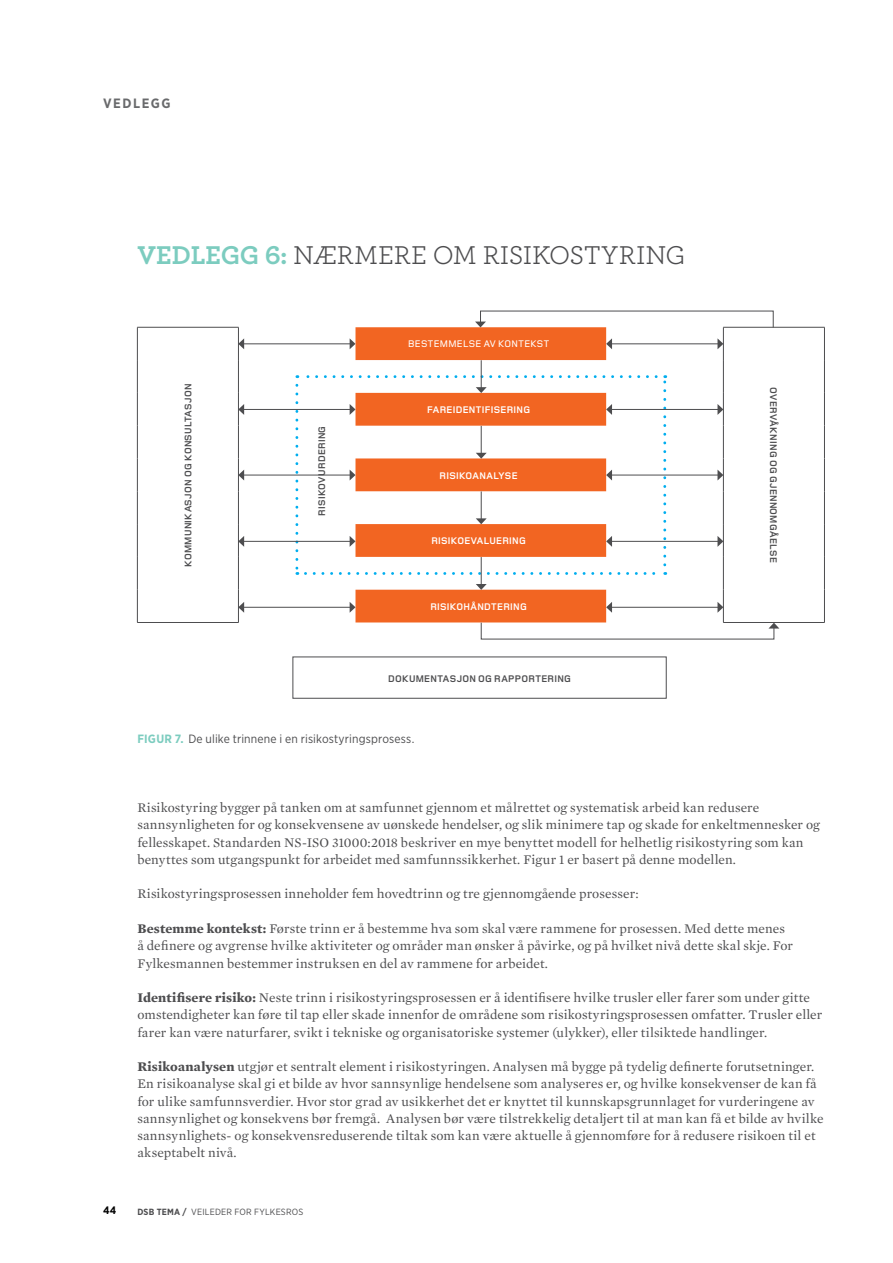
<style>
.page{position:relative;width:893px;height:1263px;background:#fff}
.page>*{position:absolute;margin:0;border:0;box-sizing:border-box;transform-origin:0 0}
.t1{font:27px "Archer";letter-spacing:-.01em;color:#4d4d4f}
.t2{font:13.5px/17.2px "Mercury Text G1";letter-spacing:.005em;color:#4d4d4f}
.t3{font:700 13.5px "Gotham Narrow";letter-spacing:.115em;color:#696a6c}
.t4{font:12px "Gotham Narrow";letter-spacing:.01em;color:#4d4d4f}
.t5{font:700 10.8px "Gotham Narrow";color:#000}
.t6{font:700 10.05px "Foundry Monoline";letter-spacing:.025em;color:#4d4d4f}
.t7{font:700 10.05px "Foundry Monoline";letter-spacing:.025em;color:#fff}
.t8{font:500 10.05px "Foundry Monoline";letter-spacing:.03em;color:#fff}
.t9{font:9px "Gotham Narrow";letter-spacing:.02em;color:#4d4d4f}
.s1{font-weight:700;color:#7cccbf}
.s2{font-size:9.9px}
.s3{font-weight:700}
</style>
<div class="page">
<svg style="left:137px;top:326px;width:687px;height:303px"></svg>
<div style="left:355px;top:327px;width:251px;height:295px;background:#f26522"></div>
<hr style="left:723px;top:327px;width:1px;height:33px;background:#4d4d4f">
<hr style="left:723px;top:360px;width:1px;height:33px;background:#4d4d4f">
<hr style="left:723px;top:393px;width:1px;height:33px;background:#4d4d4f">
<hr style="left:723px;top:426px;width:1px;height:32px;background:#4d4d4f">
<hr style="left:723px;top:458px;width:1px;height:33px;background:#4d4d4f">
<hr style="left:723px;top:491px;width:1px;height:33px;background:#4d4d4f">
<hr style="left:723px;top:524px;width:1px;height:33px;background:#4d4d4f">
<hr style="left:723px;top:557px;width:1px;height:33px;background:#4d4d4f">
<hr style="left:723px;top:590px;width:1px;height:32px;background:#4d4d4f">
<hr style="left:824px;top:327px;width:1px;height:33px;background:#4d4d4f">
<hr style="left:824px;top:360px;width:1px;height:33px;background:#4d4d4f">
<hr style="left:824px;top:393px;width:1px;height:33px;background:#4d4d4f">
<hr style="left:824px;top:426px;width:1px;height:32px;background:#4d4d4f">
<hr style="left:824px;top:458px;width:1px;height:33px;background:#4d4d4f">
<hr style="left:824px;top:491px;width:1px;height:33px;background:#4d4d4f">
<hr style="left:824px;top:524px;width:1px;height:33px;background:#4d4d4f">
<hr style="left:824px;top:557px;width:1px;height:33px;background:#4d4d4f">
<hr style="left:824px;top:590px;width:1px;height:32px;background:#4d4d4f">
<hr style="left:137px;top:327px;width:1px;height:33px;background:#4d4d4f">
<hr style="left:238px;top:327px;width:1px;height:33px;background:#4d4d4f">
<hr style="left:137px;top:360px;width:1px;height:33px;background:#4d4d4f">
<hr style="left:238px;top:360px;width:1px;height:33px;background:#4d4d4f">
<hr style="left:137px;top:393px;width:1px;height:33px;background:#4d4d4f">
<hr style="left:238px;top:393px;width:1px;height:33px;background:#4d4d4f">
<hr style="left:137px;top:426px;width:1px;height:32px;background:#4d4d4f">
<hr style="left:238px;top:426px;width:1px;height:32px;background:#4d4d4f">
<hr style="left:137px;top:458px;width:1px;height:33px;background:#4d4d4f">
<hr style="left:238px;top:458px;width:1px;height:33px;background:#4d4d4f">
<hr style="left:137px;top:491px;width:1px;height:33px;background:#4d4d4f">
<hr style="left:238px;top:491px;width:1px;height:33px;background:#4d4d4f">
<hr style="left:137px;top:524px;width:1px;height:33px;background:#4d4d4f">
<hr style="left:238px;top:524px;width:1px;height:33px;background:#4d4d4f">
<hr style="left:137px;top:557px;width:1px;height:33px;background:#4d4d4f">
<hr style="left:238px;top:557px;width:1px;height:33px;background:#4d4d4f">
<hr style="left:137px;top:590px;width:1px;height:32px;background:#4d4d4f">
<hr style="left:238px;top:590px;width:1px;height:32px;background:#4d4d4f">
<hr style="left:137px;top:327px;width:102px;height:1px;background:#4d4d4f">
<hr style="left:723px;top:327px;width:102px;height:1px;background:#4d4d4f">
<hr style="left:137px;top:622px;width:102px;height:1px;background:#4d4d4f">
<hr style="left:723px;top:622px;width:102px;height:1px;background:#4d4d4f">
<hr style="left:243px;top:343px;width:107px;height:1px;background:#4d4d4f">
<svg style="left:239px;top:338px;width:5px;height:11px"></svg>
<svg style="left:350px;top:338px;width:5px;height:11px"></svg>
<hr style="left:243px;top:409px;width:107px;height:1px;background:#4d4d4f">
<svg style="left:239px;top:404px;width:5px;height:11px"></svg>
<hr style="left:243px;top:475px;width:107px;height:1px;background:#4d4d4f">
<svg style="left:239px;top:470px;width:5px;height:10px"></svg>
<hr style="left:243px;top:541px;width:107px;height:1px;background:#4d4d4f">
<svg style="left:239px;top:536px;width:5px;height:11px"></svg>
<hr style="left:243px;top:607px;width:107px;height:1px;background:#4d4d4f">
<svg style="left:239px;top:602px;width:5px;height:11px"></svg>
<svg style="left:350px;top:602px;width:5px;height:11px"></svg>
<hr style="left:611px;top:343px;width:107px;height:1px;background:#4d4d4f">
<svg style="left:606px;top:338px;width:6px;height:11px"></svg>
<svg style="left:717px;top:338px;width:6px;height:11px"></svg>
<hr style="left:611px;top:409px;width:107px;height:1px;background:#4d4d4f">
<svg style="left:717px;top:404px;width:6px;height:11px"></svg>
<hr style="left:611px;top:475px;width:107px;height:1px;background:#4d4d4f">
<svg style="left:717px;top:470px;width:6px;height:10px"></svg>
<hr style="left:611px;top:541px;width:107px;height:1px;background:#4d4d4f">
<svg style="left:717px;top:536px;width:6px;height:11px"></svg>
<hr style="left:611px;top:607px;width:107px;height:1px;background:#4d4d4f">
<svg style="left:606px;top:602px;width:6px;height:11px"></svg>
<svg style="left:717px;top:602px;width:6px;height:11px"></svg>
<svg style="left:295px;top:360px;width:371px;height:230px"></svg>
<svg style="left:480px;top:622px;width:299px;height:18px"></svg>
<svg style="left:475px;top:310px;width:299px;height:18px"></svg>
<p class="t3" style="left:103px;top:95px;width:69px">VEDLEGG</p>
<h1 class="t1" style="left:137px;top:237px;width:550px"><span class="s1">VEDLEGG 6:</span> NÆRMERE OM RISIKOSTYRING</h1>
<p class="t8" style="left:408px;top:339px;width:143px">BESTEMMELSE AV KONTEKST</p>
<p class="t6" style="left:183px;top:567px;width:185px;rotate:-90deg">KOMMUNIKASJON OG KONSULTASJON</p>
<p class="t6" style="left:779px;top:387px;width:177px;rotate:90deg">OVERVÅKNING OG GJENNOMGÅELSE</p>
<p class="t7" style="left:427px;top:404px;width:105px">FAREIDENTIFISERING</p>
<p class="t6" style="left:316px;top:515px;width:91px;rotate:-90deg">RISIKOVURDER<span class="s2">ING</span></p>
<p class="t7" style="left:440px;top:470px;width:80px">RISIKOANALYSE</p>
<p class="t7" style="left:431px;top:535px;width:96px">RISIKOEVALUERING</p>
<p class="t7" style="left:430px;top:601px;width:98px">RISIKOHÅNDTERING</p>
<p class="t6" style="left:388px;top:673px;width:184px">DOKUMENTASJON OG RAPPORTERING</p>
<p class="t4" style="left:137px;top:731px;width:279px"><span class="s1">Figur 7.</span> De ulike trinnene i en risikostyringsprosess.</p>
<p class="t2" style="left:137px;top:798px;width:684px">Risikostyring bygger på tanken om at samfunnet gjennom et målrettet og systematisk arbeid kan redusere sannsynligheten for og konsekvensene av uønskede hendelser, og slik minimere tap og skade for enkeltmennesker og fellesskapet. Standarden NS-ISO 31000:2018 beskriver en mye benyttet modell for helhetlig risikostyring som kan benyttes som utgangspunkt for arbeidet med samfunnssikkerhet. Figur 1 er basert på denne modellen.</p>
<p class="t2" style="left:137px;top:885px;width:503px">Risikostyringsprosessen inneholder fem hovedtrinn og tre gjennomgående prosesser:</p>
<p class="t2" style="left:137px;top:919px;width:657px"><span class="s3">Bestemme kontekst:</span> Første trinn er å bestemme hva som skal være rammene for prosessen. Med dette menes å definere og avgrense hvilke aktiviteter og områder man ønsker å påvirke, og på hvilket nivå dette skal skje. For<br>Fylkesmannen bestemmer instruksen en del av rammene for arbeidet.</p>
<p class="t2" style="left:137px;top:988px;width:686px"><span class="s3">Identifisere risiko:</span> Neste trinn i risikostyringsprosessen er å identifisere hvilke trusler eller farer som under gitte omstendigheter kan føre til tap eller skade innenfor de områdene som risikostyringsprosessen omfatter. Trusler eller farer kan være naturfarer, svikt i tekniske og organisatoriske systemer (ulykker), eller tilsiktede handlinger.</p>
<p class="t2" style="left:137px;top:1057px;width:688px"><span class="s3">Risikoanalysen</span> utgjør et sentralt element i risikostyringen. Analysen må bygge på tydelig definerte forutsetninger.<br>En risikoanalyse skal gi et bilde av hvor sannsynlige hendelsene som analyseres er, og hvilke konsekvenser de kan få for ulike samfunnsverdier. Hvor stor grad av usikkerhet det er knyttet til kunnskapsgrunnlaget for vurderingene av sannsynlighet og konsekvens bør fremgå. Analysen bør være tilstrekkelig detaljert til at man kan få et bilde av hvilke sannsynlighets- og konsekvensreduserende tiltak som kan være aktuelle å gjennomføre for å redusere risikoen til et akseptabelt nivå.</p>
<p class="t5" style="left:103px;top:1204px;width:15px">44</p>
<p class="t9" style="left:137px;top:1206px;width:104px">TEMATITTEL / <span class="s3">DSB T MA</span></p>
<p class="t9" style="left:137px;top:1206px;width:167px"><span class="s3">DSB TEMA /</span> VEILEDER FOR FYLKESROS</p>
</div>
